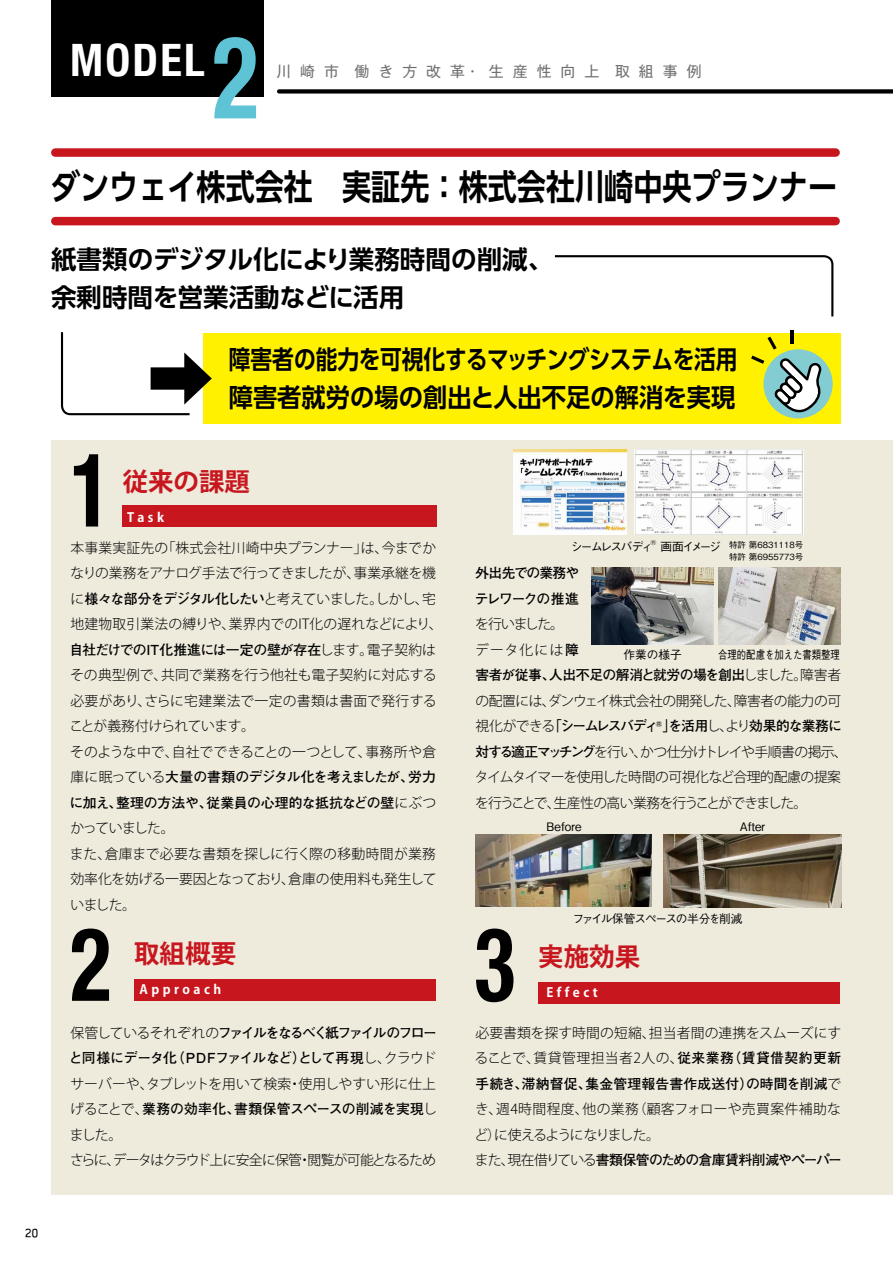
<style>
.page{position:relative;width:893px;height:1263px;background:#fff}
.page>*{position:absolute;margin:0;border:0;box-sizing:border-box;transform-origin:0 0}
.t1{font:114.75px "Helvetica Neue Bold 5";color:#5ec3d5;scale:.83 1}
.t2{font:102px "Helvetica Neue Bold 5";color:#000;scale:.83 1}
.t3{font:44.7px "Helvetica Neue Bold 5";letter-spacing:.05em;color:#fff}
.t4{font:700 35.1px "UD Shin Go Pro De";color:#000;scale:.83 1}
.t5{font:700 25.5px/38.2px "UD Shin Go Pro De";color:#000;scale:.85 1}
.t6{font:700 25.5px/38.2px "UD Shin Go Pro De";color:#000}
.t7{font:700 25.5px "Koz Go Pr 6 N";color:#c8161e}
.t8{font:14.85px "Gothic MB101 Pro";letter-spacing:.605em;color:#727171}
.t9{font:300 13.8px/25.5px "Koz Go Pr 6 N";color:#000}
.t10{font:300 13.8px/25.5px "Koz Go Pr 6 N";letter-spacing:-.03em;color:#000}
.t11{font:700 13.8px/25.5px "Futo Go B101 Pro";letter-spacing:-.1em;color:#000}
.t12{font:700 13.8px "Futo Go B101 Pro";letter-spacing:-.04em;color:#000}
.t13{font:700 13.8px/25.5px "Futo Go B101 Pro";letter-spacing:-.02em;color:#000}
.t14{font:300 13.8px/25.5px "Koz Go Pr 6 N";letter-spacing:.01em;color:#000}
.t15{font:300 13.8px/25.5px "Koz Go Pr 6 N";letter-spacing:.025em;color:#000}
.t16{font:300 13.8px/25.5px "Koz Go Pr 6 N";letter-spacing:-.07em;color:#000}
.t17{font:700 13.8px "Futo Go B101 Pro";letter-spacing:-.08em;color:#000}
.t18{font:700 13.8px "Futo Go B101 Pro";letter-spacing:-.015em;color:#000}
.t19{font:300 13.8px "Koz Go Pr 6 N";letter-spacing:.005em;color:#000}
.t20{font:700 13.8px "Futo Go B101 Pro";letter-spacing:.005em;color:#000}
.t21{font:700 13.8px "Futo Go B101 Pro";letter-spacing:.01em;color:#000}
.t22{font:700 13.8px/25.5px "Futo Go B101 Pro";letter-spacing:-.075em;color:#000}
.t23{font:700 12.75px "Koz Go Pr 6 N";letter-spacing:.275em;color:#fff}
.t24{font:12.75px "OCR B";color:#000}
.t25{font:500 11.7px "Gothic BBB Pro";color:#000}
.t26{font:500 11.7px "Gothic BBB Pro";letter-spacing:-.1em;color:#000}
.t27{font:500 11.7px "Gothic BBB Pro";color:#000;scale:.8 1}
.t28{font:500 11.7px "Gothic BBB Pro";letter-spacing:-.14em;color:#000}
.t29{font:500 8.55px/11.7px "Gothic BBB Pro";color:#000;text-align:right}
.t30{font:500 6.75px "Gothic BBB Pro";color:#000}
.s1{font-family:"Futo Go B101 Pro";font-weight:700}
.s2{font-family:"Koz Go Pr 6 N";font-weight:300}
.s3{font-size:11.7px}
</style>
<div class="page">
<div style="left:51px;top:440px;width:842px;height:755px;background:#eeeadc"></div>
<div style="left:51px;top:0;width:213px;height:97px;background:#000"></div>
<div style="left:55px;top:217px;width:781px;height:8px;background:#c8161e"></div>
<div style="left:55px;top:148px;width:781px;height:9px;background:#c8161e"></div>
<div style="left:203px;top:333px;width:638px;height:91px;background:#fff100"></div>
<div style="left:279px;top:89px;width:614px;height:5px;background:#000"></div>
<div style="left:763px;top:349px;width:70px;height:69px;background:#83ccd2;border-radius:50%"></div>
<svg style="left:772px;top:356px;width:51px;height:61px"></svg>
<svg style="left:791px;top:330px;width:3px;height:13px"></svg>
<svg style="left:751px;top:356px;width:13px;height:8px"></svg>
<svg style="left:767px;top:337px;width:10px;height:13px"></svg>
<div style="left:134px;top:980px;width:302px;height:21px;background:#c8161e"></div>
<div style="left:122px;top:505px;width:314px;height:22px;background:#c8161e"></div>
<div style="left:538px;top:982px;width:302px;height:21px;background:#c8161e"></div>
<img style="left:475px;top:834px;width:177px;height:73px">
<img style="left:664px;top:834px;width:177px;height:73px">
<img style="left:592px;top:568px;width:122px;height:76px">
<img style="left:718px;top:568px;width:122px;height:76px">
<img style="left:513px;top:450px;width:113px;height:85px">
<img style="left:634px;top:450px;width:169px;height:85px">
<svg style="left:554px;top:255px;width:280px;height:62px"></svg>
<svg style="left:60px;top:332px;width:152px;height:84px"></svg>
<h3 class="t3" style="left:70px;top:39px;width:136px">MODEL</h3>
<h1 class="t1" style="left:213px;top:25px;width:57px">2</h1>
<p class="t8" style="left:276px;top:59px;width:427px">川崎市 働き方改革・生産性向上 取組事例</p>
<h3 class="t4" style="left:51px;top:158px;width:949px">ダンウェイ株式会社　実証先：株式会社川崎中央プランナー</h3>
<h3 class="t6" style="left:51px;top:239px;width:504px">紙書類のデジタル化により業務時間の削減、余剰時間を営業活動などに活用</h3>
<h3 class="t5" style="left:229px;top:340px;width:600px">障害者の能力を可視化するマッチングシステムを活用障害者就労の場の創出と人出不足の解消を実現</h3>
<h2 class="t2" style="left:70px;top:444px;width:51px">1</h2>
<h3 class="t7" style="left:123px;top:468px;width:129px">従来の課題</h3>
<p class="t23" style="left:127px;top:510px;width:38px">Task</p>
<p class="t9" style="left:70px;top:535px;width:374px">本事業実証先の「株式会社川崎中央プランナー」は、今までかなりの業務をアナログ手法で行ってきましたが、事業承継を機に<span class="s1">様々な部分をデジタル化したい</span>と考えていました。しかし、宅地建物取引業法の縛りや、業界内でのIT化の遅れなどにより、</p>
<p class="t18" style="left:70px;top:639px;width:368px">自社だけでのIT化推進には一定の壁が存在<span class="s2">します。電子契約は</span></p>
<p class="t9" style="left:69px;top:663px;width:369px">その典型例で、共同で業務を行う他社も電子契約に対応する必要があり、さらに宅建業法で一定の書類は書面で発行することが義務付けられています。<br>そのような中で、自社でできることの一つとして、事務所や倉</p>
<p class="t13" style="left:70px;top:763px;width:368px"><span class="s2">庫に眠っている</span>大量の書類のデジタル化を考えましたが、労力に加え、整理の方法や、従業員の心理的な抵抗などの壁<span class="s2">にぶつ</span></p>
<p class="t10" style="left:70px;top:816px;width:368px">かっていました。<br>また、倉庫まで必要な書類を探しに行く際の移動時間が業務効率化を妨げる一要因となっており、倉庫の使用料も発生していました。</p>
<h2 class="t2" style="left:70px;top:918px;width:51px">2</h2>
<h3 class="t7" style="left:134px;top:940px;width:104px">取組概要</h3>
<p class="t23" style="left:139px;top:982px;width:83px">Approach</p>
<p class="t11" style="left:69px;top:1018px;width:370px"><span class="s2">保管しているそれぞれの</span>ファイルをなるべく紙ファイルのフローと同様にデータ化（PDFファイルなど）として再現<span class="s2">し、クラウド</span></p>
<p class="t19" style="left:70px;top:1076px;width:367px">サーバーや、タブレットを用いて検索・使用しやすい形に仕上</p>
<p class="t20" style="left:70px;top:1098px;width:368px"><span class="s2">げることで、</span>業務の効率化、書類保管スペースの削減を実現<span class="s2">し</span></p>
<p class="t16" style="left:70px;top:1122px;width:368px">ました。<br>さらに、データはクラウド上に安全に保管・閲覧が可能となるため</p>
<p class="t28" style="left:571px;top:537px;width:84px">シームレスバディ</p>
<p class="t30" style="left:651px;top:537px;width:7px">®</p>
<p class="t29" style="left:660px;top:538px;width:145px"><span class="s3">画面イメージ</span> 特許 第6831118号特許 第6955773号</p>
<p class="t22" style="left:475px;top:559px;width:106px">外出先での業務やテレワークの推進</p>
<p class="t9" style="left:475px;top:612px;width:105px">を行いました。データ化には<span class="s1">障</span></p>
<p class="t12" style="left:475px;top:664px;width:367px">害者が従事、人出不足の解消と就労の場を創出<span class="s2">しました。障害者</span></p>
<p class="t10" style="left:475px;top:688px;width:367px">の配置には、ダンウェイ株式会社の開発した、障害者の能力の可</p>
<p class="t17" style="left:475px;top:715px;width:368px"><span class="s2">視化ができる</span>「シームレスバディ<sup>®</sup>」を活用<span class="s2">し、より</span>効果的な業務に</p>
<p class="t10" style="left:475px;top:739px;width:375px"><span class="s1">対する適正マッチング</span>を行い、かつ仕分けトレイや手順書の掲示、タイムタイマーを使用した時間の可視化など合理的配慮の提案を行うことで、生産性の高い業務を行うことができました。</p>
<p class="t25" style="left:623px;top:645px;width:60px">作業の様子</p>
<p class="t27" style="left:718px;top:645px;width:154px">合理的配慮を加えた書類整理</p>
<p class="t25" style="left:547px;top:817px;width:36px">Before</p>
<p class="t25" style="left:740px;top:817px;width:27px">After</p>
<h2 class="t2" style="left:474px;top:918px;width:51px">3</h2>
<p class="t26" style="left:572px;top:909px;width:172px">ファイル保管スペースの半分を削減</p>
<h3 class="t7" style="left:538px;top:942px;width:104px">実施効果</h3>
<p class="t23" style="left:546px;top:985px;width:53px">Effect</p>
<p class="t14" style="left:475px;top:1020px;width:368px">必要書類を探す時間の短縮、担当者間の連携をスムーズにすることで、賃貸管理担当者2人の、<span class="s1">従来業務（賃貸借契約更新</span></p>
<p class="t21" style="left:475px;top:1072px;width:367px">手続き、滞納督促、集金管理報告書作成送付）の時間を削減<span class="s2">で</span></p>
<p class="t15" style="left:474px;top:1096px;width:368px">き、週4時間程度、他の業務（顧客フォローや売買案件補助など）に使えるようになりました。</p>
<p class="t12" style="left:475px;top:1149px;width:369px"><span class="s2">また、現在借りている</span>書類保管のための倉庫賃料削減やペーパー</p>
<p class="t24" style="left:25px;top:1227px;width:14px">20</p>
</div>
